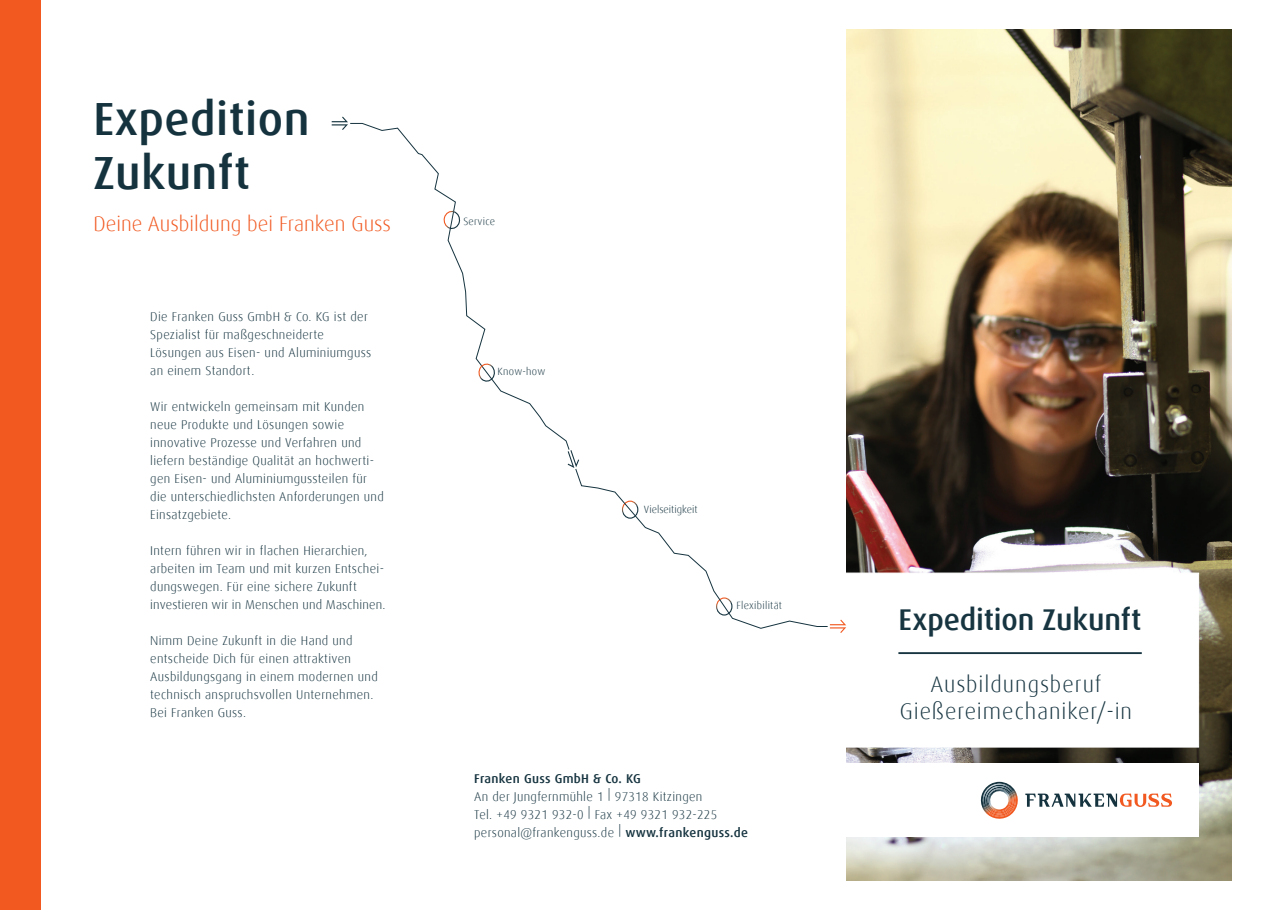
<style>
.page{position:relative;width:1280px;height:910px;background:#fff}
.page>*{position:absolute;margin:0;border:0;box-sizing:border-box;transform-origin:0 0}
.t1{font:500 46.5px/54px "Dax";letter-spacing:.01em;color:#15333f}
.t2{font:500 30px "Dax";letter-spacing:-.005em;color:#173541}
.t3{font:300 22.5px/27px "Dax";letter-spacing:.04em;color:#173541;text-align:center}
.t4{font:300 21px "Dax";color:#f15921}
.t5{font:300 12.75px/18px "Dax";letter-spacing:.025em;color:#15333f}
.t6{font:500 12.75px "Dax";letter-spacing:.025em;color:#15333f}
.t7{font:300 10.5px "Dax";letter-spacing:.02em;color:#15333f}
.t8{font:300 10.5px "Dax";color:#15333f}
.s1{font-weight:500}
</style>
<div class="page">
<div style="left:0;top:0;width:40px;height:910px;background:#f15921"></div>
<img style="left:846px;top:30px;width:385px;height:850px">
<div style="left:840px;top:763px;width:358px;height:74px;background:#fff"></div>
<svg style="left:980px;top:781px;width:192px;height:38px"></svg>
<div style="left:840px;top:573px;width:359px;height:174px;background:#fff"></div>
<svg style="left:350px;top:123px;width:220px;height:327px"></svg>
<svg style="left:332px;top:117px;width:16px;height:13px"></svg>
<svg style="left:443px;top:210px;width:17px;height:20px"></svg>
<svg style="left:478px;top:362px;width:18px;height:21px"></svg>
<svg style="left:568px;top:450px;width:278px;height:183px"></svg>
<hr style="left:898px;top:652px;width:244px;height:2px;background:#173541">
<h1 class="t1" style="left:94px;top:92px;width:217px">Expedition<br>Zukunft</h1>
<h3 class="t4" style="left:94px;top:212px;width:299px">Deine Ausbildung bei Franken Guss</h3>
<p class="t5" style="left:150px;top:308px;width:222px">Die Franken Guss GmbH &amp; Co. KG ist der<br>Spezialist für maßgeschneiderte<br>Lösungen aus Eisen- und Aluminiumguss an einem Standort.</p>
<p class="t5" style="left:150px;top:398px;width:235px">Wir entwickeln gemeinsam mit Kunden neue Produkte und Lösungen sowie innovative Prozesse und Verfahren und liefern beständige Qualität an hochwerti&shy;gen Eisen- und Aluminiumgussteilen für die unterschiedlichsten Anforderungen und Einsatzgebiete.</p>
<p class="t5" style="left:150px;top:542px;width:237px">Intern führen wir in flachen Hierarchien, arbeiten im Team und mit kurzen Entschei&shy;dungswegen. Für eine sichere Zukunft investieren wir in Menschen und Maschinen.</p>
<p class="t5" style="left:150px;top:632px;width:229px">Nimm Deine Zukunft in die Hand und entscheide Dich für einen attraktiven Ausbildungsgang in einem modernen und technisch anspruchsvollen Unternehmen.<br>Bei Franken Guss.</p>
<p class="t7" style="left:463px;top:216px;width:33px">Service</p>
<p class="t7" style="left:498px;top:366px;width:49px">Know-how</p>
<p class="t8" style="left:644px;top:504px;width:55px">Vielseitigkeit</p>
<p class="t7" style="left:736px;top:600px;width:47px">Flexibilität</p>
<p class="t6" style="left:474px;top:771px;width:168px">Franken Guss GmbH &amp; Co. KG</p>
<p class="t5" style="left:474px;top:788px;width:276px">An der Jungfernmühle 1 | 97318 Kitzingen<br>Tel. +49 9321 932-0 | Fax +49 9321 932-225 personal@frankenguss.de | <span class="s1">www.frankenguss.de</span></p>
<h2 class="t2" style="left:898px;top:603px;width:244px">Expedition Zukunft</h2>
<h3 class="t3" style="left:900px;top:671px;width:234px">Ausbildungsberuf<br>Gießereimechaniker/-in</h3>
</div>
